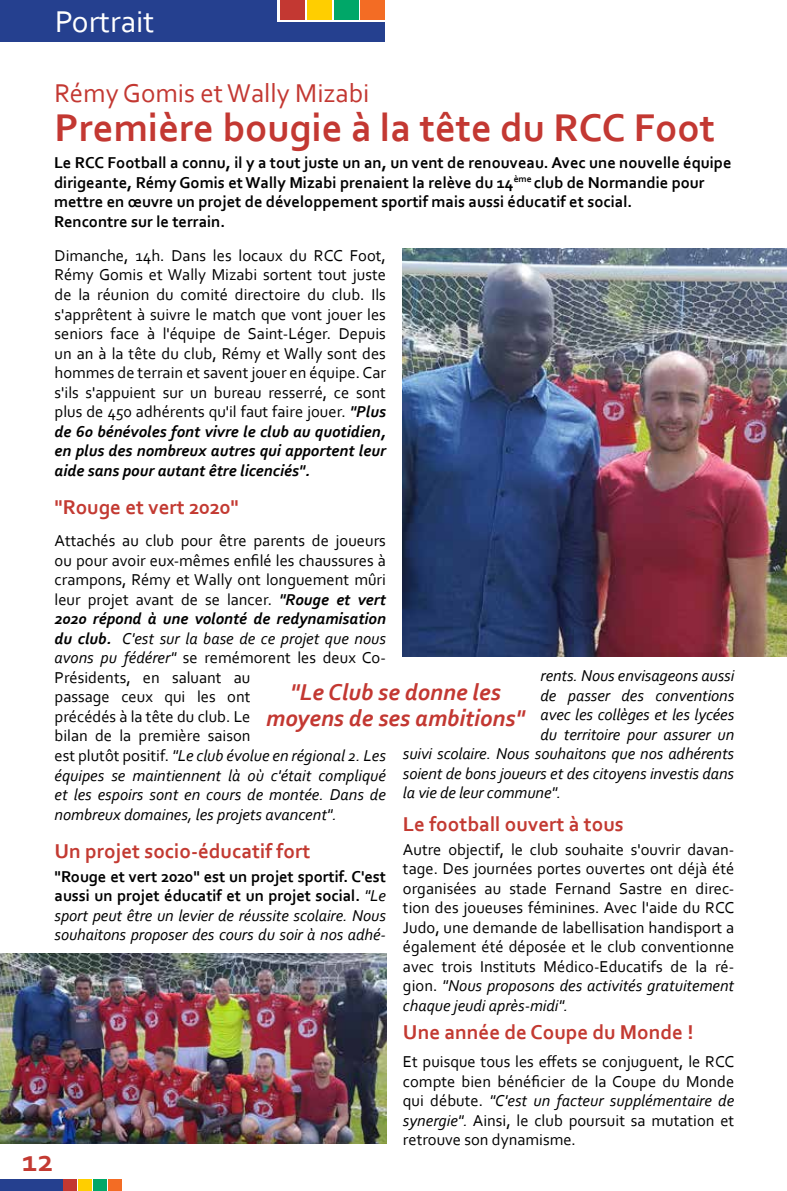
<style>
.page{position:relative;width:787px;height:1191px;background:#fff}
.page>*{position:absolute;margin:0;border:0;box-sizing:border-box;transform-origin:0 0}
.t1{font:700 40.5px "Corbel";color:#c33832}
.t2{font:31.5px "Corbel";color:#fff}
.t3{font:700 31.5px "Corbel";color:#c33a32}
.t4{font:27px "Corbel";color:#c33832}
.t5{font:italic 700 24px/25.5px "Corbel";color:#c33832;text-align:center}
.t6{font:700 21px "Corbel";color:#c33a32}
.t7{font:16.5px/19.5px "Corbel";color:#000;text-align:justify}
.t8{font:italic 16.5px/19.5px "Corbel";letter-spacing:-.005em;color:#000;text-align:justify}
.t9{font:700 16.5px/19.5px "Corbel";color:#000}
.s1{font-weight:700;font-style:italic}
.s2{font-style:italic}
.s3{font-weight:700;font-style:normal}
</style>
<div class="page">
<div style="left:0;top:0;width:384px;height:41px;background:#25408f"></div>
<svg style="left:278px;top:0;width:107px;height:22px"></svg>
<div style="left:280px;top:0;width:25px;height:20px;background:#c33832"></div>
<div style="left:334px;top:0;width:24px;height:20px;background:#00a768"></div>
<div style="left:307px;top:0;width:24px;height:20px;background:#ffce00"></div>
<div style="left:360px;top:0;width:24px;height:20px;background:#f36c24"></div>
<div style="left:0;top:1179px;width:62px;height:12px;background:#25408f"></div>
<div style="left:63px;top:1179px;width:14px;height:12px;background:#c33832"></div>
<div style="left:93px;top:1179px;width:14px;height:12px;background:#00a768"></div>
<div style="left:78px;top:1179px;width:14px;height:12px;background:#ffce00"></div>
<div style="left:108px;top:1179px;width:14px;height:12px;background:#f36c24"></div>
<img style="left:403px;top:249px;width:384px;height:407px">
<img style="left:0;top:954px;width:387px;height:189px">
<h2 class="t2" style="left:55px;top:2px;width:101px">Portrait</h2>
<h3 class="t4" style="left:54px;top:76px;width:317px">Rémy Gomis et Wally Mizabi</h3>
<h1 class="t1" style="left:54px;top:102px;width:662px">Première bougie à la tête du RCC Foot</h1>
<p class="t9" style="left:54px;top:153px;width:679px">Le RCC Football a connu, il y a tout juste un an, un vent de renouveau. Avec une nouvelle équipe dirigeante, Rémy Gomis et Wally Mizabi prenaient la relève du 14<sup>ème</sup> club de Normandie pour mettre en œuvre un projet de développement sportif mais aussi éducatif et social.<br>Rencontre sur le terrain.</p>
<p class="t7" style="left:55px;top:245px;width:333px">Dimanche, 14h. Dans les locaux du RCC Foot, Rémy Gomis et Wally Mizabi sortent tout juste de la réunion du comité directoire du club. Ils s'apprêtent à suivre le match que vont jouer les seniors face à l'équipe de Saint-Léger. Depuis un an à la tête du club, Rémy et Wally sont des hommes de terrain et savent jouer en équipe. Car s'ils s'appuient sur un bureau resserré, ce sont plus de 450 adhérents qu'il faut faire jouer. <span class="s1">"Plus de 60 bénévoles font vivre le club au quotidien, en plus des nombreux autres qui apportent leur aide sans pour autant être licenciés".</span></p>
<p class="t6" style="left:55px;top:494px;width:186px">"Rouge et vert 2020"</p>
<p class="t7" style="left:55px;top:531px;width:333px;text-align:left">Attachés au club pour être parents de joueurs ou pour avoir eux-mêmes enfilé les chaussures à crampons, Rémy et Wally ont longuement mûri leur projet avant de se lancer. <span class="s1">"Rouge et vert 2020 répond à une volonté de redynamisation du club.</span> <span class="s2">C'est sur la base de ce projet que nous avons pu fédérer"</span> se remémorent les deux Co-Présidents, en saluant au<br>passage ceux qui les ont<br>précédés à la tête du club. Le<br>bilan de la première saison<br>est plutôt positif. <span class="s2">"Le club évolue en régional 2. Les équipes se maintiennent là où c'était compliqué et les espoirs sont en cours de montée. Dans de nombreux domaines, les projets avancent".</span></p>
<p class="t6" style="left:55px;top:838px;width:257px">Un projet socio-éducatif fort</p>
<p class="t8" style="left:55px;top:866px;width:333px"><span class="s3">"Rouge et vert 2020" est un projet sportif. C'est aussi un projet éducatif et un projet social.</span> "Le sport peut être un levier de réussite scolaire. Nous souhaitons proposer des cours du soir à nos adhé-</p>
<p class="t8" style="left:540px;top:665px;width:195px">rents. Nous envisageons aussi</p>
<p class="t8" style="left:540px;top:685px;width:195px">de passer des conventions</p>
<p class="t8" style="left:540px;top:704px;width:195px">avec les collèges et les lycées</p>
<p class="t8" style="left:540px;top:724px;width:195px">du territoire pour assurer un</p>
<p class="t8" style="left:403px;top:743px;width:333px">suivi scolaire. Nous souhaitons que nos adhérents</p>
<p class="t8" style="left:403px;top:763px;width:333px">soient de bons joueurs et des citoyens investis dans</p>
<p class="t8" style="left:403px;top:782px;width:160px">la vie de leur commune".</p>
<p class="t6" style="left:403px;top:810px;width:222px">Le football ouvert à tous</p>
<p class="t7" style="left:403px;top:839px;width:333px">Autre objectif, le club souhaite s'ouvrir davan&shy;tage. Des journées portes ouvertes ont déjà été organisées au stade Fernand Sastre en direc&shy;tion des joueuses féminines. Avec l'aide du RCC Judo, une demande de labellisation handisport a également été déposée et le club conventionne avec trois Instituts Médico-Educatifs de la ré&shy;gion. <span class="s2">"Nous proposons des activités gratuitement chaque jeudi après-midi".</span></p>
<p class="t6" style="left:403px;top:1019px;width:292px">Une année de Coupe du Monde !</p>
<p class="t7" style="left:403px;top:1051px;width:333px">Et puisque tous les effets se conjuguent, le RCC compte bien bénéficier de la Coupe du Monde qui débute. <span class="s2">"C'est un facteur supplémentaire de synergie".</span> Ainsi, le club poursuit sa mutation et retrouve son dynamisme.</p>
<h3 class="t5" style="left:266px;top:679px;width:260px">"Le Club se donne les moyens de ses ambitions"</h3>
<h2 class="t3" style="left:22px;top:1141px;width:33px">12</h2>
</div>
